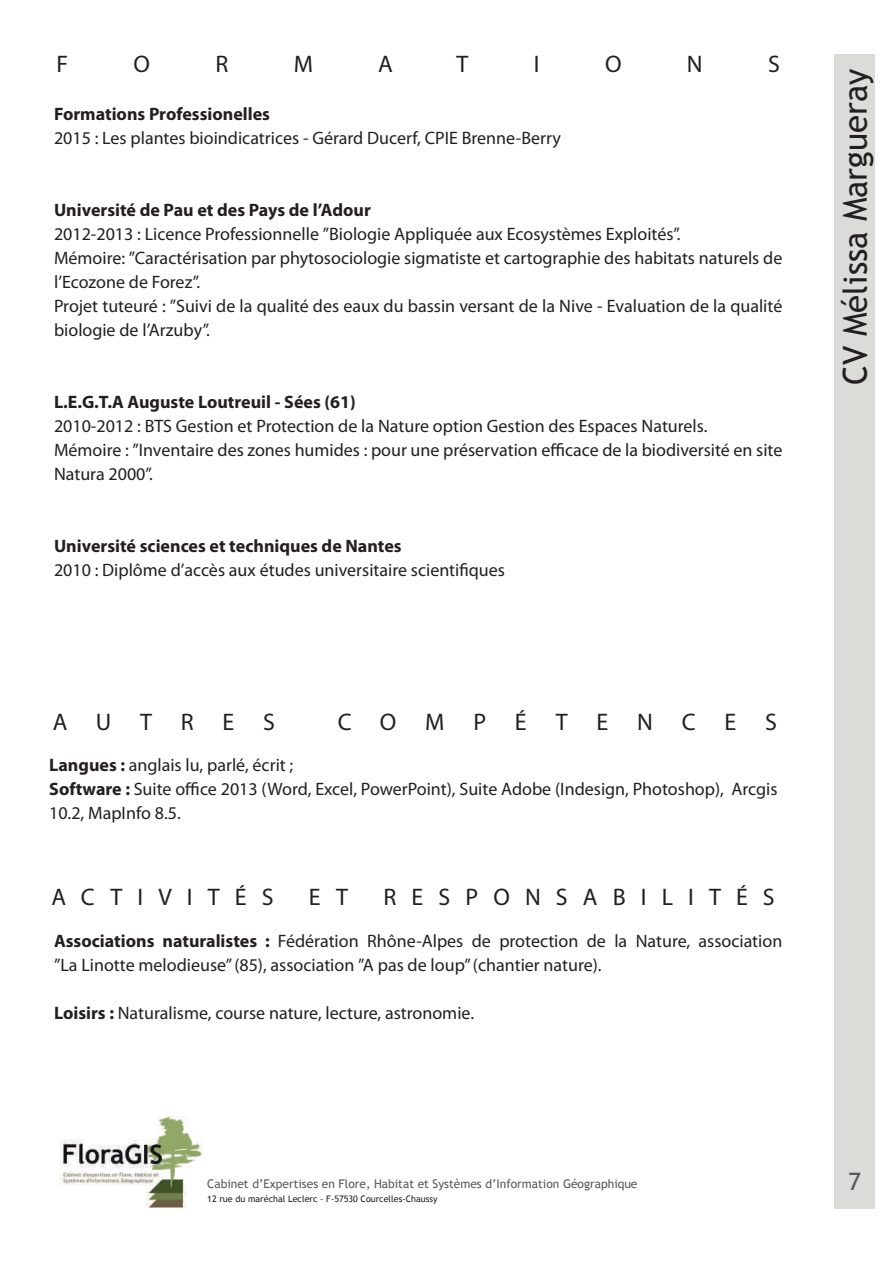
<style>
.page{position:relative;width:893px;height:1263px;background:#fff}
.page>*{position:absolute;margin:0;border:0;box-sizing:border-box;transform-origin:0 0}
.t1{font:33px "Trebuchet MS";color:#231f20}
.t2{font:24px "Myriad Pro";letter-spacing:.63em;color:#231f20}
.t3{font:24px "Myriad Pro";letter-spacing:1.2em;color:#231f20}
.t4{font:24px "Trebuchet MS";color:#57585a}
.t5{font:18px/24px "Myriad Pro";color:#231f20}
.t6{font:700 18px "Myriad Pro";color:#231f20}
.t7{font:12px "Trebuchet MS";color:#57585a}
.t8{font:9px "Trebuchet MS";color:#231f20}
.s1{font-weight:700}
</style>
<div class="page">
<img style="left:60px;top:1116px;width:144px;height:93px">
<div style="left:834px;top:54px;width:41px;height:1155px;background:#dbdcd7"></div>
<h2 class="t2" style="left:56px;top:49px;width:13px">F</h2>
<h2 class="t2" style="left:134px;top:49px;width:18px">O</h2>
<h2 class="t2" style="left:215px;top:49px;width:14px">R</h2>
<h2 class="t2" style="left:294px;top:49px;width:21px">M</h2>
<h2 class="t2" style="left:378px;top:49px;width:16px">A</h2>
<h2 class="t2" style="left:456px;top:49px;width:13px">T</h2>
<h2 class="t2" style="left:534px;top:49px;width:7px">I</h2>
<h2 class="t2" style="left:605px;top:49px;width:18px">O</h2>
<h2 class="t2" style="left:687px;top:49px;width:17px">N</h2>
<h2 class="t2" style="left:768px;top:49px;width:13px">S</h2>
<p class="t6" style="left:54px;top:102px;width:218px">Formations Professionelles</p>
<p class="t5" style="left:54px;top:125px;width:508px">2015 : Les plantes bioindicatrices - Gérard Ducerf, CPIE Brenne-Berry</p>
<p class="t6" style="left:54px;top:198px;width:318px">Université de Pau et des Pays de l’Adour</p>
<p class="t5" style="left:54px;top:221px;width:730px">2012-2013 : Licence Professionnelle ”Biologie Appliquée aux Ecosystèmes Exploités”.<br>Mémoire: ”Caractérisation par phytosociologie sigmatiste et cartographie des habitats naturels de l’Ecozone de Forez”.<br>Projet tuteuré : ”Suivi de la qualité des eaux du bassin versant de la Nive - Evaluation de la qualité biologie de l’Arzuby”.</p>
<p class="t6" style="left:54px;top:390px;width:303px">L.E.G.T.A Auguste Loutreuil - Sées (61)</p>
<p class="t5" style="left:54px;top:413px;width:730px">2010-2012 : BTS Gestion et Protection de la Nature option Gestion des Espaces Naturels.<br>Mémoire : ”Inventaire des zones humides : pour une préservation efficace de la biodiversité en site<br>Natura 2000”.</p>
<p class="t6" style="left:54px;top:534px;width:349px">Université sciences et techniques de Nantes</p>
<p class="t5" style="left:54px;top:557px;width:453px">2010 : Diplôme d’accès aux études universitaire scientifiques</p>
<h2 class="t2" style="left:53px;top:707px;width:224px">AUTRES</h2>
<h2 class="t3" style="left:338px;top:707px;width:441px">COMPÉTENCES</h2>
<p class="t5" style="left:49px;top:752px;width:730px"><span class="s1">Langues :</span> anglais lu, parlé, écrit ;<br><span class="s1">Software :</span> Suite office 2013 (Word, Excel, PowerPoint), Suite Adobe (Indesign, Photoshop), Arcgis<br>10.2, MapInfo 8.5.</p>
<h2 class="t2" style="left:51px;top:882px;width:224px">ACTIVITÉS</h2>
<h2 class="t2" style="left:309px;top:882px;width:41px">E T</h2>
<h2 class="t2" style="left:384px;top:882px;width:393px">RESPONSABILITÉS</h2>
<p class="t5" style="left:54px;top:928px;width:730px"><span class="s1">Associations naturalistes :</span> Fédération Rhône-Alpes de protection de la Nature, association ”La Linotte melodieuse” (85), association ”A pas de loup” (chantier nature).</p>
<p class="t5" style="left:54px;top:1000px;width:422px"><span class="s1">Loisirs :</span> Naturalisme, course nature, lecture, astronomie.</p>
<h1 class="t1" style="left:836px;top:385px;width:318px;rotate:-90deg">CV Mélissa Margueray</h1>
<p class="t7" style="left:207px;top:1177px;width:432px">Cabinet d’Expertises en Flore, Habitat et Systèmes d’Information Géographique</p>
<p class="t8" style="left:207px;top:1194px;width:232px">12 rue du maréchal Leclerc - F-57530 Courcelles-Chaussy</p>
<h2 class="t4" style="left:849px;top:1167px;width:14px">7</h2>
</div>
